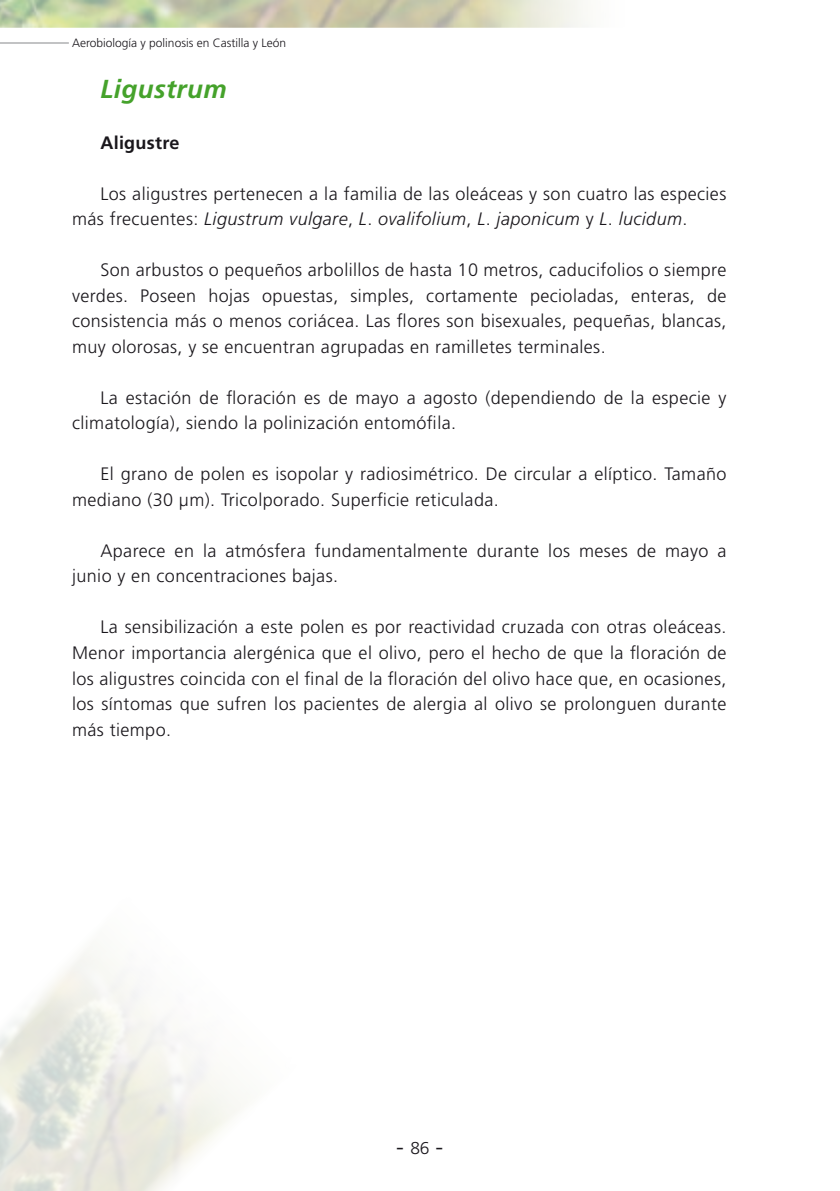
<style>
.page{position:relative;width:840px;height:1191px;background:#fff}
.page>*{position:absolute;margin:0;border:0;box-sizing:border-box;transform-origin:0 0}
.t1{font:italic 700 26px "Frutiger";letter-spacing:.015em;color:#45a22b}
.t2{font:24px "Times";color:#1a171c}
.t3{font:300 18px/25.6px "Frutiger";letter-spacing:.02em;color:#1a171c}
.t4{font:700 18px "Frutiger";letter-spacing:.015em;color:#1a171c}
.t5{font:300 12px "Frutiger";color:#1a171c}
.s1{font-style:italic}
.s2{font-family:"Frutiger";font-size:18px}
</style>
<div class="page">
<hr style="left:0;top:43px;width:69px;height:1px;background:#87888a">
<p class="t5" style="left:72px;top:36px;width:215px">Aerobiología y polinosis en Castilla y León</p>
<h1 class="t1" style="left:100px;top:73px;width:127px">Ligustrum</h1>
<p class="t4" style="left:100px;top:132px;width:80px">Aligustre</p>
<p class="t3" style="left:72px;top:181px;width:655px;text-indent:28px">Los aligustres pertenecen a la familia de las oleáceas y son cuatro las especies más frecuentes: <span class="s1">Ligustrum vulgare</span>, <span class="s1">L</span>. <span class="s1">ovalifolium</span>, <span class="s1">L</span>. <span class="s1">japonicum</span> y <span class="s1">L</span>. <span class="s1">lucidum</span>.</p>
<p class="t3" style="left:72px;top:257px;width:655px;text-align:justify;text-indent:28px">Son arbustos o pequeños arbolillos de hasta 10 metros, caducifolios o siempre verdes. Poseen hojas opuestas, simples, cortamente pecioladas, enteras, de consistencia más o menos coriácea. Las flores son bisexuales, pequeñas, blancas, muy olorosas, y se encuentran agrupadas en ramilletes terminales.</p>
<p class="t3" style="left:72px;top:385px;width:655px;text-indent:28px">La estación de floración es de mayo a agosto (dependiendo de la especie y climatología), siendo la polinización entomófila.</p>
<p class="t3" style="left:72px;top:461px;width:655px;text-indent:28px">El grano de polen es isopolar y radiosimétrico. De circular a elíptico. Tamaño mediano (30 µm). Tricolporado. Superficie reticulada.</p>
<p class="t3" style="left:72px;top:538px;width:655px;text-indent:28px">Aparece en la atmósfera fundamentalmente durante los meses de mayo a junio y en concentraciones bajas.</p>
<p class="t3" style="left:72px;top:614px;width:655px;text-align:justify;text-indent:28px">La sensibilización a este polen es por reactividad cruzada con otras oleáceas.<br>Menor importancia alergénica que el olivo, pero el hecho de que la floración de los aligustres coincida con el final de la floración del olivo hace que, en ocasiones, los síntomas que sufren los pacientes de alergia al olivo se prolonguen durante más tiempo.</p>
<h2 class="t2" style="left:396px;top:1132px;width:49px">- <span class="s2">86</span> -</h2>
</div>
